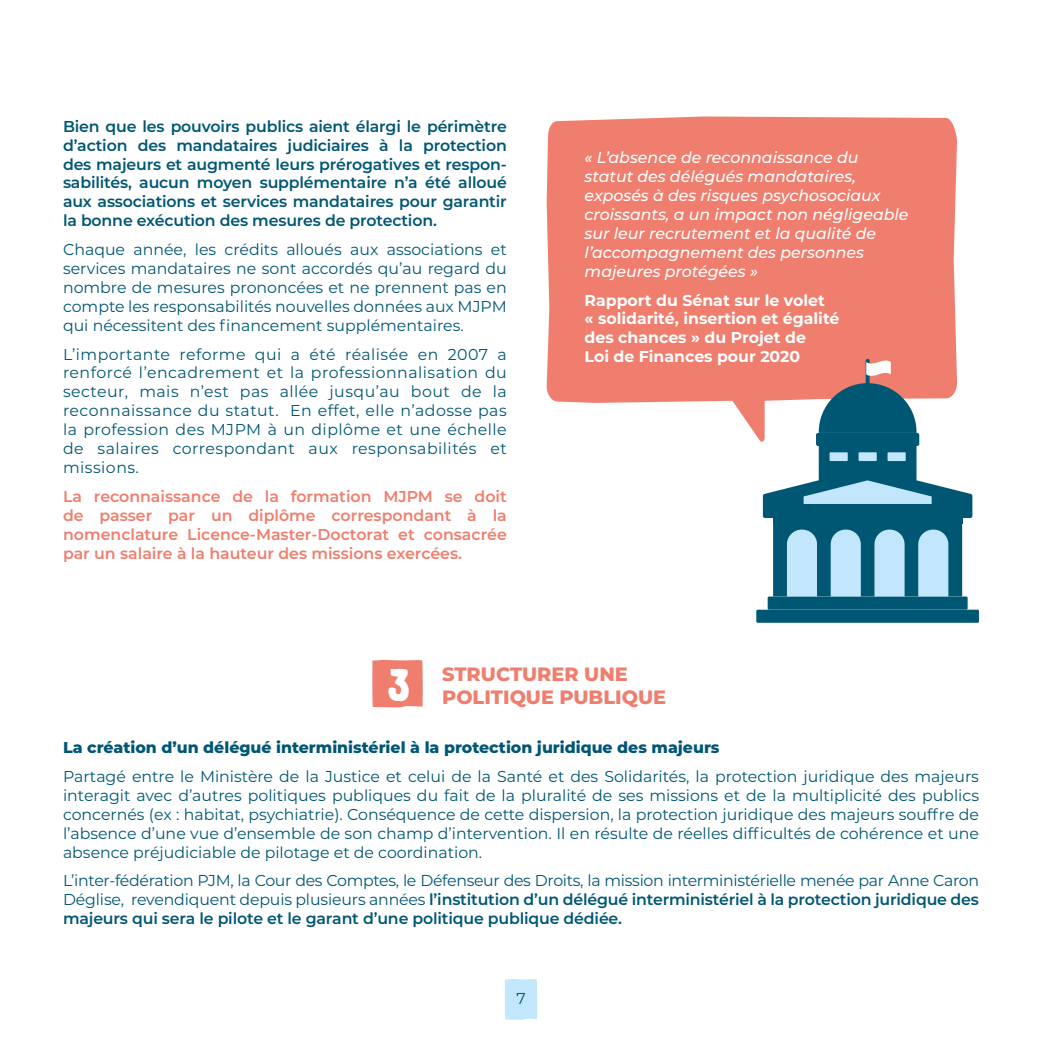
<style>
.page{position:relative;width:1042px;height:1042px;background:#fff}
.page>*{position:absolute;margin:0;border:0;box-sizing:border-box;transform-origin:0 0}
.t1{font:800 19.25px/23.1px "Montserrat";color:#ef7e6e}
.t2{font:15.75px/18.9px "Montserrat";color:#005774;text-align:justify}
.t3{font:600 15.75px/18.9px "Montserrat";letter-spacing:-.01em;color:#005774;text-align:justify}
.t4{font:italic 500 15.75px/18.9px "Montserrat";color:#fff}
.t5{font:600 15.75px/18.9px "Montserrat";color:#ef7e6e;text-align:justify}
.t6{font:700 15.75px/18.9px "Montserrat";color:#fff}
.t7{font:800 15.75px "Montserrat";color:#005774}
.s1{font-family:"elph chubba";font-weight:400;font-size:42.35px;color:#fff}
.s2{font-weight:600}
</style>
<div class="page">
<svg style="left:505px;top:979px;width:32px;height:41px"></svg>
<svg style="left:547px;top:116px;width:410px;height:327px;background:#f08c7e"></svg>
<div style="left:767px;top:596px;width:200px;height:13px;background:#005774"></div>
<div style="left:756px;top:610px;width:223px;height:13px;background:#005774"></div>
<svg style="left:819px;top:357px;width:97px;height:76px;background:#72737c"></svg>
<div style="left:819px;top:446px;width:97px;height:42px;background:#005774"></div>
<div style="left:816px;top:433px;width:103px;height:13px;background:#005774;border-radius:2px"></div>
<div style="left:829px;top:452px;width:19px;height:9px;background:#c2e6fb"></div>
<div style="left:858px;top:452px;width:19px;height:9px;background:#c2e6fb"></div>
<div style="left:887px;top:452px;width:18px;height:9px;background:#c2e6fb"></div>
<svg style="left:763px;top:468px;width:209px;height:128px"></svg>
<div style="left:773px;top:518px;width:189px;height:5px;background:#005774"></div>
<svg style="left:372px;top:659px;width:51px;height:49px;background:#ef8677"></svg>
<p class="t3" style="left:63px;top:116px;width:445px">Bien que les pouvoirs publics aient élargi le périmètre d’action des mandataires judiciaires à la protection des majeurs et augmenté leurs prérogatives et respon&shy;sabilités, aucun moyen supplémentaire n’a été alloué aux associations et services mandataires pour garantir la bonne exécution des mesures de protection.</p>
<p class="t2" style="left:63px;top:239px;width:445px">Chaque année, les crédits alloués aux associations et services mandataires ne sont accordés qu’au regard du nombre de mesures prononcées et ne prennent pas en compte les responsabilités nouvelles données aux MJPM qui nécessitent des financement supplémentaires.</p>
<p class="t2" style="left:63px;top:344px;width:445px">L’importante reforme qui a été réalisée en 2007 a renforcé l’encadrement et la professionnalisation du secteur, mais n’est pas allée jusqu’au bout de la reconnaissance du statut. En effet, elle n’adosse pas la profession des MJPM à un diplôme et une échelle de salaires correspondant aux responsabilités et missions.</p>
<p class="t5" style="left:63px;top:486px;width:445px">La reconnaissance de la formation MJPM se doit de passer par un diplôme correspondant à la nomenclature Licence-Master-Doctorat et consacrée par un salaire à la hauteur des missions exercées.</p>
<p class="t4" style="left:584px;top:148px;width:325px">« L’absence de reconnaissance du statut des délégués mandataires, exposés à des risques psychosociaux croissants, a un impact non négligeable sur leur recrutement et la qualité de l’accompagnement des personnes majeures protégées »</p>
<p class="t6" style="left:584px;top:290px;width:256px">Rapport du Sénat sur le volet<br>« solidarité, insertion et égalité des chances » du Projet de<br>Loi de Finances pour 2020</p>
<p class="t1" style="left:442px;top:661px;width:225px;text-indent:-55px"><span class="s1">3</span> STRUCTURER UNE<br>POLITIQUE PUBLIQUE</p>
<p class="t7" style="left:63px;top:736px;width:658px">La création d’un délégué interministériel à la protection juridique des majeurs</p>
<p class="t2" style="left:63px;top:766px;width:917px">Partagé entre le Ministère de la Justice et celui de la Santé et des Solidarités, la protection juridique des majeurs interagit avec d’autres politiques publiques du fait de la pluralité de ses missions et de la multiplicité des publics concernés (ex : habitat, psychiatrie). Conséquence de cette dispersion, la protection juridique des majeurs souffre de l’absence d’une vue d’ensemble de son champ d’intervention. Il en résulte de réelles difficultés de cohérence et une absence préjudiciable de pilotage et de coordination.</p>
<p class="t2" style="left:63px;top:871px;width:917px">L’inter-fédération PJM, la Cour des Comptes, le Défenseur des Droits, la mission interministérielle menée par Anne Caron Déglise, revendiquent depuis plusieurs années <span class="s2">l’institution d’un délégué interministériel à la protection juridique des majeurs qui sera le pilote et le garant d’une politique publique dédiée.</span></p>
<p class="t2" style="left:516px;top:988px;width:11px">7</p>
</div>
